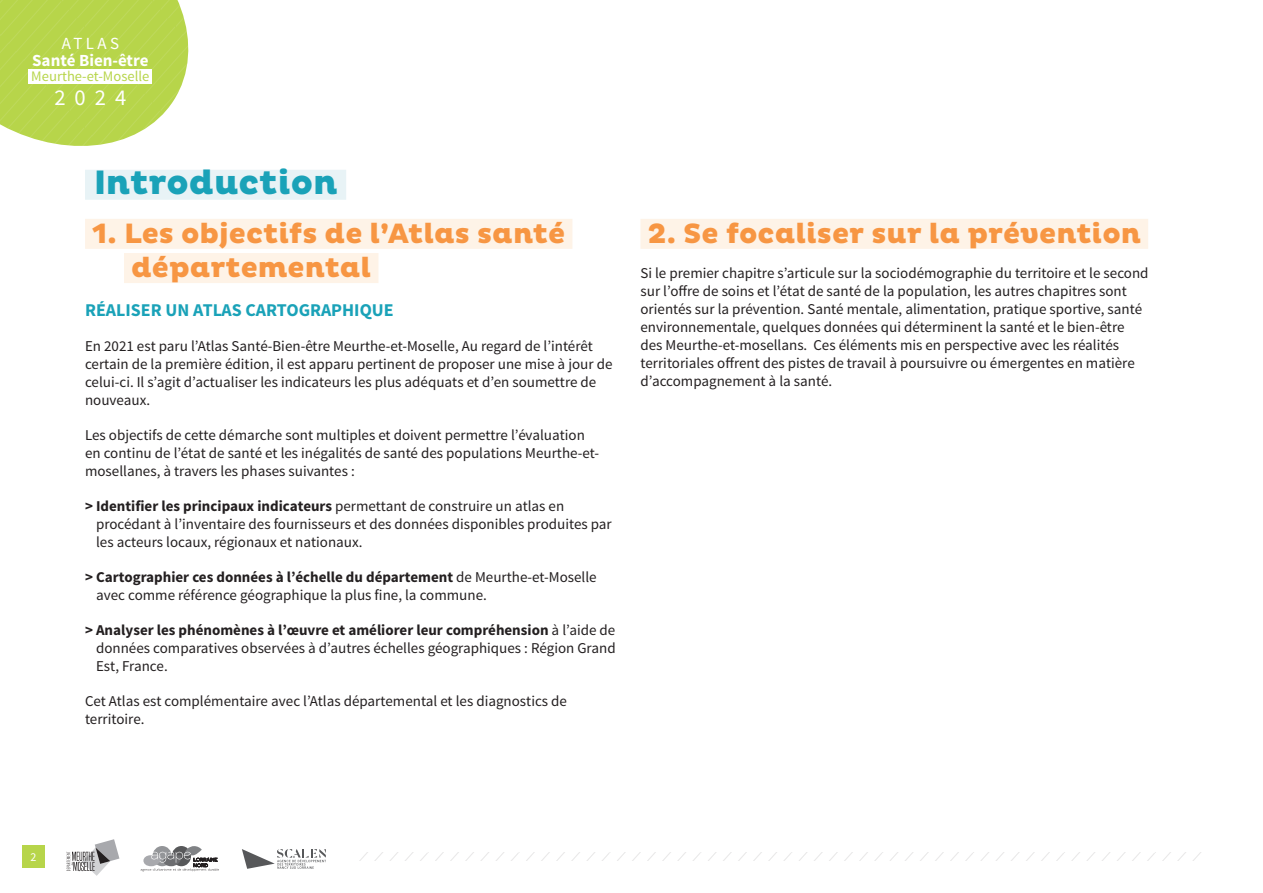
<style>
.page{position:relative;width:1263px;height:893px;background:#fff}
.page>*{position:absolute;margin:0;border:0;box-sizing:border-box;transform-origin:0 0}
.t1{font:800 34.5px "Pluto";color:#1aa2b8}
.t2{font:800 28.5px/34.2px "Pluto";color:#f79643}
.t3{font:22.65px "Source Sans Pro";color:#fff}
.t4{font:700 18px "Source Sans Pro";color:#1aa2b8}
.t5{font:700 16.95px "Source Sans Pro";color:#fff}
.t6{font:16.95px "Source Sans Pro";letter-spacing:.2em;color:#fff}
.t7{font:15px/18px "Source Sans Pro";color:#231f20}
.t8{font:14.55px "Source Sans Pro";color:#b7d54a}
.t9{font:12px "Source Sans Pro";color:#fff}
.s1{font-weight:700}
</style>
<div class="page">
<svg style="left:0;top:0;width:189px;height:146px;background:#bfd95f"></svg>
<svg style="left:242px;top:849px;width:84px;height:20px"></svg>
<div style="left:22px;top:846px;width:23px;height:22px;background:#b7d54a"></div>
<svg style="left:359px;top:852px;width:842px;height:9px"></svg>
<div style="left:29px;top:69px;width:123px;height:15px;background:#fff"></div>
<svg style="left:67px;top:839px;width:52px;height:37px"></svg>
<svg style="left:141px;top:846px;width:78px;height:25px"></svg>
<div style="left:85px;top:219px;width:487px;height:30px;background:#fef3e7"></div>
<div style="left:124px;top:253px;width:254px;height:30px;background:#fef3e7"></div>
<div style="left:640px;top:219px;width:508px;height:30px;background:#fef3e7"></div>
<div style="left:85px;top:170px;width:261px;height:30px;background:#e8f3f6"></div>
<p class="t6" style="left:62px;top:33px;width:59px">ATLAS</p>
<p class="t5" style="left:32px;top:49px;width:118px">Santé Bien-être</p>
<p class="t8" style="left:31px;top:67px;width:120px">Meurthe-et-Moselle</p>
<h3 class="t3" style="left:54px;top:83px;width:73px">2024</h3>
<h1 class="t1" style="left:94px;top:162px;width:245px">Introduction</h1>
<h2 class="t2" style="left:131px;top:217px;width:436px;text-indent:-39px">1. Les objectifs de l’Atlas santé départemental</h2>
<p class="t4" style="left:85px;top:298px;width:310px">RÉALISER UN ATLAS CARTOGRAPHIQUE</p>
<p class="t7" style="left:85px;top:337px;width:529px">En 2021 est paru l’Atlas Santé-Bien-être Meurthe-et-Moselle, Au regard de l’intérêt certain de la première édition, il est apparu pertinent de proposer une mise à jour de celui-ci. Il s’agit d’actualiser les indicateurs les plus adéquats et d’en soumettre de nouveaux.</p>
<p class="t7" style="left:85px;top:426px;width:515px">Les objectifs de cette démarche sont multiples et doivent permettre l’évaluation en continu de l’état de santé et les inégalités de santé des populations Meurthe-et&shy;mosellanes, à travers les phases suivantes :</p>
<p class="t7" style="left:96px;top:497px;width:517px;text-indent:-11px"><span class="s1">&gt; Identifier les principaux indicateurs</span> permettant de construire un atlas en procédant à l’inventaire des fournisseurs et des données disponibles produites par les acteurs locaux, régionaux et nationaux.</p>
<p class="t7" style="left:96px;top:568px;width:502px;text-indent:-11px"><span class="s1">&gt; Cartographier ces données à l’échelle du département</span> de Meurthe-et-Moselle avec comme référence géographique la plus fine, la commune.</p>
<p class="t7" style="left:96px;top:621px;width:521px;text-align:justify;text-indent:-11px"><span class="s1">&gt; Analyser les phénomènes à l’œuvre et améliorer leur compréhension</span> à l’aide de données comparatives observées à d’autres échelles géographiques : Région Grand Est, France.</p>
<p class="t7" style="left:85px;top:692px;width:483px">Cet Atlas est complémentaire avec l’Atlas départemental et les diagnostics de territoire.</p>
<h2 class="t2" style="left:648px;top:217px;width:495px">2. Se focaliser sur la prévention</h2>
<p class="t7" style="left:640px;top:264px;width:510px">Si le premier chapitre s’articule sur la sociodémographie du territoire et le second sur l’offre de soins et l’état de santé de la population, les autres chapitres sont orientés sur la prévention. Santé mentale, alimentation, pratique sportive, santé environnementale, quelques données qui déterminent la santé et le bien-être des Meurthe-et-mosellans. Ces éléments mis en perspective avec les réalités territoriales offrent des pistes de travail à poursuivre ou émergentes en matière d’accompagnement à la santé.</p>
<p class="t9" style="left:31px;top:850px;width:7px">2</p>
</div>
